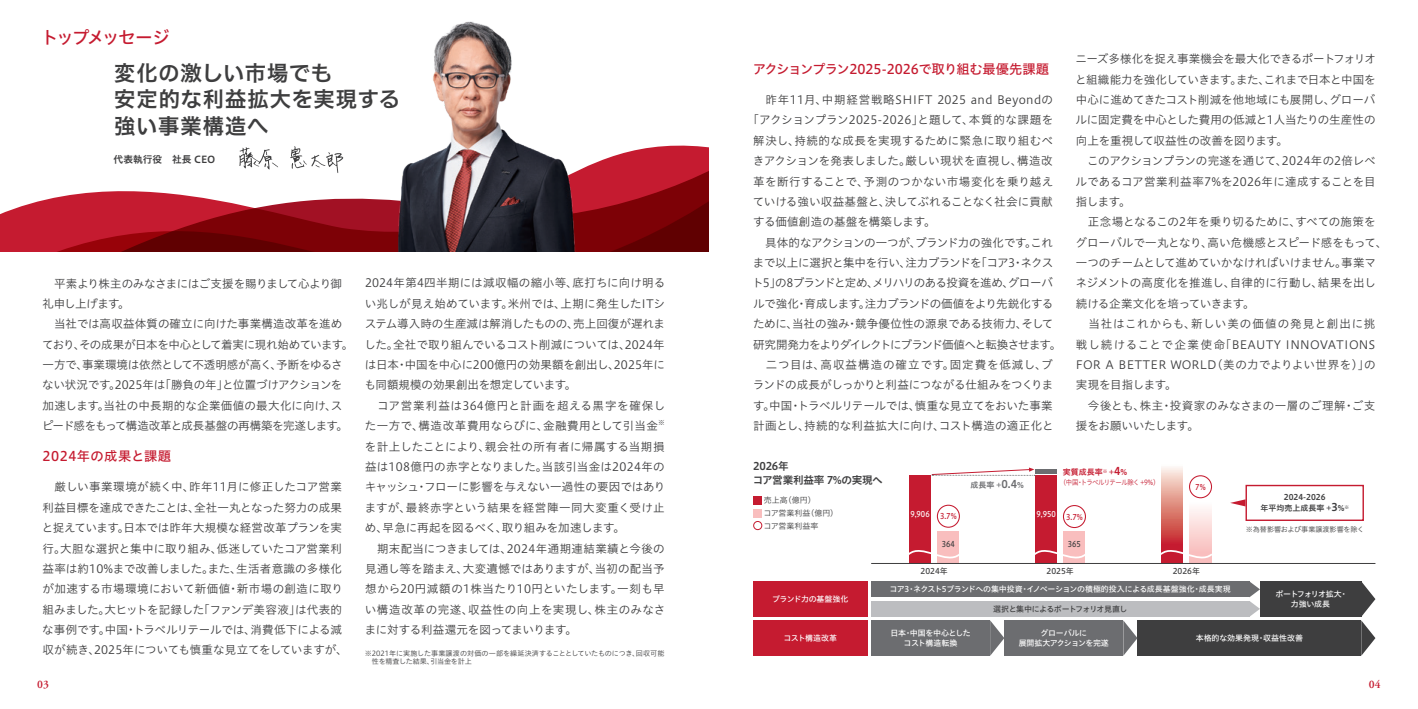
<style>
.page{position:relative;width:1418px;height:709px;background:#fff}
.page>*{position:absolute;margin:0;border:0;box-sizing:border-box;transform-origin:0 0}
.t1{font:21.25px/26.6px "Hiragino UD Sans F Std N W6";letter-spacing:.035em;color:#3e3e3f}
.t2{font:17.75px "Hiragino UD Sans Std N W5";letter-spacing:-.12em;color:#c51b30}
.t3{font:13.25px "Hiragino UD Sans Std N W5";letter-spacing:-.02em;color:#c51b30}
.t4{font:13.25px "Hiragino UD Sans Std N W5";letter-spacing:.04em;color:#c51b30}
.t5{font:11.5px/20.4px "Hiragino UD Sans Std N W3";letter-spacing:-.005em;color:#3e3e3f}
.t6{font:11.5px/20.4px "Hiragino UD Sans Std N W3";letter-spacing:.015em;color:#3e3e3f}
.t7{font:11.5px "Hiragino UD Sans Std N W3";letter-spacing:.025em;color:#3e3e3f}
.t8{font:11.5px "Hiragino UD Sans Std N W3";letter-spacing:-.04em;color:#3e3e3f}
.t9{font:11.5px "Hiragino UD Sans Std N W3";letter-spacing:-.03em;color:#3e3e3f}
.t10{font:11.5px "Hiragino UD Sans Std N W3";letter-spacing:-.055em;color:#3e3e3f}
.t11{font:11.5px "Hiragino UD Sans Std N W3";letter-spacing:-.08em;color:#3e3e3f}
.t12{font:11.5px "Hiragino UD Sans Std N W3";letter-spacing:.02em;color:#3e3e3f}
.t13{font:11.5px "Hiragino UD Sans Std N W3";letter-spacing:.03em;color:#3e3e3f}
.t14{font:11.5px "Hiragino UD Sans Std N W3";letter-spacing:.08em;color:#3e3e3f}
.t15{font:600 11.5px "Adobe Garamond Pro";color:#c51b30}
.t16{font:10.62px/14.1px "Hiragino UD Sans Std N W6";letter-spacing:-.025em;color:#3e3e3f}
.t17{font:9.75px "Hiragino UD Sans Std N W6";color:#3e3e3f}
.t18{font:8px/9.8px "Hiragino UD Sans Std N W5";letter-spacing:-.025em;color:#fff;text-align:center}
.t19{font:8px/12.5px "Hiragino UD Sans Std N W3";color:#3e3e3f}
.t20{font:8px/11.2px "Hiragino UD Sans Std N W6";color:#3e3e3f;text-align:center}
.t21{font:8px "Hiragino UD Sans Std N W5";letter-spacing:-.065em;color:#3e3e3f}
.t22{font:8px "Hiragino UD Sans Std N W5";color:#3e3e3f}
.t23{font:8px "Hiragino UD Sans Std N W5";color:#fff}
.t24{font:8px "Hiragino UD Sans Std N W5";letter-spacing:-.025em;color:#fff;scale:.9 1}
.t25{font:8px "Hiragino UD Sans Std N W5";color:#c51b30;scale:.9 1}
.t26{font:8px "Hiragino UD Sans Std N W6";color:#c51b30}
.t27{font:8px "Hiragino UD Sans Std N W6";color:#6c6d70}
.t28{font:8px "Hiragino UD Sans Std N W5";color:#3e3e3f;scale:.9 1}
.t29{font:7.12px/8.9px "Hiragino UD Sans Std N W3";letter-spacing:-.005em;color:#3e3e3f}
.t30{font:7.12px "Hiragino UD Sans Std N W3";letter-spacing:-.085em;color:#c51b30;scale:.9 1}
.t31{font:6.75px "Hiragino UD Sans Std N W3";color:#3e3e3f}
.s1{font-size:10.62px}
</style>
<div class="page">
<svg style="left:0;top:145px;width:709px;height:107px"></svg>
<img style="left:370px;top:21px;width:231px;height:231px">
<div style="left:753px;top:620px;width:114px;height:36px;background:#c51b30"></div>
<div style="left:1137px;top:620px;width:224px;height:36px;background:#3e3e3f"></div>
<svg style="left:1123px;top:620px;width:14px;height:36px"></svg>
<div style="left:1004px;top:620px;width:119px;height:36px;background:#6c6d70"></div>
<div style="left:753px;top:581px;width:114px;height:36px;background:#c51b30"></div>
<div style="left:1259px;top:581px;width:102px;height:36px;background:#3e3e3f"></div>
<svg style="left:1361px;top:581px;width:14px;height:75px"></svg>
<div style="left:871px;top:581px;width:378px;height:16px;background:#6c6d70"></div>
<div style="left:871px;top:601px;width:378px;height:16px;background:#bcbdc0"></div>
<svg style="left:1249px;top:581px;width:10px;height:36px"></svg>
<div style="left:871px;top:620px;width:119px;height:36px;background:#6c6d70"></div>
<svg style="left:990px;top:620px;width:14px;height:36px"></svg>
<div style="left:753px;top:496px;width:9px;height:9px;background:#c51b30"></div>
<div style="left:753px;top:508px;width:9px;height:9px;background:#f9bebe"></div>
<div style="left:753px;top:521px;width:9px;height:9px;border:1px solid #c51b30;border-radius:50%"></div>
<div style="left:909px;top:475px;width:21px;height:88px;background:#c51b30"></div>
<div style="left:937px;top:531px;width:22px;height:32px;background:#f9bebe"></div>
<hr style="left:1035px;top:469px;width:21px;height:4px;background:#6c6d70">
<div style="left:1035px;top:475px;width:21px;height:88px;background:#c51b30"></div>
<div style="left:1063px;top:531px;width:22px;height:32px;background:#f9bebe"></div>
<svg style="left:1161px;top:467px;width:21px;height:75px;background:#e08e85"></svg>
<svg style="left:1189px;top:509px;width:22px;height:33px"></svg>
<hr style="left:871px;top:563px;width:504px;height:1px;background:#3e3e3f">
<svg style="left:909px;top:542px;width:50px;height:21px"></svg>
<svg style="left:1035px;top:542px;width:50px;height:21px"></svg>
<svg style="left:1161px;top:542px;width:51px;height:21px"></svg>
<div style="left:936px;top:504px;width:23px;height:23px;border:1px solid #c51b30;border-radius:50%"></div>
<div style="left:1062px;top:505px;width:23px;height:23px;border:1px solid #c51b30;border-radius:50%"></div>
<div style="left:1188px;top:475px;width:23px;height:23px;border:1px solid #c51b30;border-radius:50%"></div>
<svg style="left:931px;top:467px;width:104px;height:9px"></svg>
<div style="left:1245px;top:485px;width:118px;height:36px;border:1px solid #c51b30"></div>
<svg style="left:1230px;top:499px;width:15px;height:7px"></svg>
<img style="left:236px;top:145px;width:111px;height:30px">
<h2 class="t2" style="left:41px;top:24px;width:131px">トップメッセージ</h2>
<h1 class="t1" style="left:114px;top:58px;width:287px">変化の激しい市場でも<br>安定的な利益拡大を実現する強い事業構造へ</h1>
<p class="t17" style="left:114px;top:152px;width:103px">代表執行役　社長 CEO</p>
<p class="t5" style="left:42px;top:272px;width:313px">　平素より株主のみなさまにはご支援を賜りまして心より御礼申し上げます。<br>　当社では高収益体質の確立に向けた事業構造改革を進めており、その成果が日本を中心として着実に現れ始めています。一方で、事業環境は依然として不透明感が高く、予断をゆるさない状況です。2025年は「勝負の年」と位置づけアクションを加速します。当社の中長期的な企業価値の最大化に向け、スピード感をもって構造改革と成長基盤の再構築を完遂します。</p>
<p class="t4" style="left:43px;top:446px;width:130px">2024年の成果と課題</p>
<p class="t5" style="left:42px;top:476px;width:307px">　厳しい事業環境が続く中、昨年11月に修正したコア営業利益目標を達成できたことは、全社一丸となった努力の成果と捉えています。日本では昨年大規模な経営改革プランを実行。大胆な選択と集中に取り組み、低迷していたコア営業利益率は約10%まで改善しました。また、生活者意識の多様化が加速する市場環境において新価値・新市場の創造に取り組みました。大ヒットを記録した「ファンデ美容液」は代表的な事例です。中国・トラベルリテールでは、消費低下による減収が続き、2025年についても慎重な見立てをしていますが、</p>
<p class="t5" style="left:364px;top:272px;width:302px">2024年第4四半期には減収幅の縮小等、底打ちに向け明るい兆しが見え始めています。米州では、上期に発生したITシステム導入時の生産減は解消したものの、売上回復が遅れました。全社で取り組んでいるコスト削減については、2024年は日本・中国を中心に200億円の効果額を創出し、2025年にも同額規模の効果創出を想定しています。<br>　コア営業利益は364億円と計画を超える黒字を確保した一方で、構造改革費用ならびに、金融費用として引当金</p>
<p class="t31" style="left:658px;top:417px;width:8px">※</p>
<p class="t6" style="left:365px;top:435px;width:302px">を計上したことにより、親会社の所有者に帰属する当期損益は108億円の赤字となりました。当該引当金は2024年のキャッシュ・フローに影響を与えない一過性の要因ではありますが、最終赤字という結果を経営陣一同大変重く受け止め、早急に再起を図るべく、取り組みを加速します。<br>　期末配当につきましては、2024年通期連結業績と今後の見通し等を踏まえ、大変遺憾ではありますが、当初の配当予想から20円減額の1株当たり10円といたします。一刻も早い構造改革の完遂、収益性の向上を実現し、株主のみなさまに対する利益還元を図ってまいります。</p>
<p class="t29" style="left:372px;top:648px;width:294px;text-indent:-7px">※2021年に実施した事業譲渡の対価の一部を繰延決済することとしていたものにつき、回収可能性を精査した結果、引当金を計上</p>
<p class="t3" style="left:752px;top:59px;width:298px">アクションプラン2025-2026で取り組む最優先課題</p>
<p class="t7" style="left:753px;top:91px;width:301px">　昨年11月、中期経営戦略SHIFT 2025 and Beyondの</p>
<p class="t7" style="left:747px;top:111px;width:307px">「アクションプラン2025-2026」と題して、本質的な課題を</p>
<p class="t7" style="left:753px;top:132px;width:301px">解決し、持続的な成長を実現するために緊急に取り組むべ</p>
<p class="t5" style="left:752px;top:150px;width:301px">きアクションを発表しました。厳しい現状を直視し、構造改</p>
<p class="t13" style="left:753px;top:172px;width:301px">革を断行することで、予測のつかない市場変化を乗り越え</p>
<p class="t5" style="left:753px;top:191px;width:301px">ていける強い収益基盤と、決してぶれることなく社会に貢献</p>
<p class="t5" style="left:753px;top:211px;width:184px">する価値創造の基盤を構築します。</p>
<p class="t9" style="left:753px;top:234px;width:301px">　具体的なアクションの一つが、ブランド力の強化です。これ</p>
<p class="t8" style="left:753px;top:254px;width:302px">まで以上に選択と集中を行い、注力ブランドを「コア3・ネクス</p>
<p class="t10" style="left:752px;top:274px;width:302px">ト5」の8ブランドと定め、メリハリのある投資を進め、グローバ</p>
<p class="t8" style="left:753px;top:295px;width:302px">ルで強化・育成します。注力ブランドの価値をより先鋭化する</p>
<p class="t5" style="left:753px;top:313px;width:302px">ために、当社の強み・競争優位性の源泉である技術力、そして</p>
<p class="t11" style="left:753px;top:335px;width:309px">研究開発力をよりダイレクトにブランド価値へと転換させます。</p>
<p class="t14" style="left:753px;top:356px;width:301px">　二つ目は、高収益構造の確立です。固定費を低減し、ブ</p>
<p class="t9" style="left:752px;top:376px;width:302px">ランドの成長がしっかりと利益につながる仕組みをつくりま</p>
<p class="t5" style="left:753px;top:394px;width:301px">す。中国・トラベルリテールでは、慎重な見立てをおいた事業</p>
<p class="t12" style="left:753px;top:417px;width:302px">計画とし、持続的な利益拡大に向け、コスト構造の適正化と</p>
<p class="t5" style="left:1075px;top:48px;width:313px">ニーズ多様化を捉え事業機会を最大化できるポートフォリオと組織能力を強化していきます。また、これまで日本と中国を中心に進めてきたコスト削減を他地域にも展開し、グローバルに固定費を中心とした費用の低減と1人当たりの生産性の向上を重視して収益性の改善を図ります。<br>　このアクションプランの完遂を通じて、2024年の2倍レベルであるコア営業利益率7%を2026年に達成することを目指します。<br>　正念場となるこの2年を乗り切るために、すべての施策をグローバルで一丸となり、高い危機感とスピード感をもって、一つのチームとして進めていかなければいけません。事業マネジメントの高度化を推進し、自律的に行動し、結果を出し続ける企業文化を培っていきます。<br>　当社はこれからも、新しい美の価値の発見と創出に挑戦し続けることで企業使命「BEAUTY INNOVATIONS<br>FOR A BETTER WORLD（美の力でよりよい世界を）」の実現を目指します。<br>　今後とも、株主・投資家のみなさまの一層のご理解・ご支援をお願いいたします。</p>
<p class="t16" style="left:752px;top:458px;width:132px">2026年<br>コア営業利益率 7%の実現へ</p>
<p class="t19" style="left:763px;top:494px;width:76px">売上高（億円）<br>コア営業利益（億円）コア営業利益率</p>
<p class="t24" style="left:910px;top:508px;width:23px">9,906</p>
<p class="t27" style="left:970px;top:479px;width:55px">成長率 +<span class="s1">0.4</span>%</p>
<p class="t26" style="left:1062px;top:466px;width:66px">実質成長率<sup>※</sup> +<span class="s1">4</span>%</p>
<p class="t30" style="left:1059px;top:476px;width:112px">（中国・トラベルリテール除く +9%）</p>
<p class="t25" style="left:940px;top:510px;width:20px">3.7%</p>
<p class="t24" style="left:1036px;top:508px;width:23px">9,950</p>
<p class="t25" style="left:1066px;top:510px;width:20px">3.7%</p>
<p class="t28" style="left:941px;top:537px;width:16px">364</p>
<p class="t28" style="left:1067px;top:537px;width:16px">365</p>
<p class="t25" style="left:1195px;top:480px;width:13px">7%</p>
<p class="t22" style="left:920px;top:565px;width:29px">2024年</p>
<p class="t22" style="left:1046px;top:565px;width:29px">2025年</p>
<p class="t22" style="left:1172px;top:565px;width:29px">2026年</p>
<p class="t20" style="left:1260px;top:491px;width:90px">2024-2026<br>年平均売上成長率 +<span class="s1">3</span>%<sup>※</sup></p>
<p class="t29" style="left:1245px;top:524px;width:120px">※為替影響および事業譲渡影響を除く</p>
<p class="t18" style="left:889px;top:584px;width:343px">コア3・ネクスト5ブランドへの集中投資・イノベーションの積極的投入による成長基盤強化・成長実現</p>
<p class="t21" style="left:993px;top:602px;width:136px">選択と集中によるポートフォリオ見直し</p>
<p class="t18" style="left:890px;top:628px;width:82px">日本・中国を中心としたコスト構造転換</p>
<p class="t18" style="left:772px;top:594px;width:78px">ブランド力の基盤強化</p>
<p class="t18" style="left:1275px;top:589px;width:74px">ポートフォリオ拡大・力強い成長</p>
<p class="t18" style="left:1018px;top:628px;width:92px">グローバルに<br>展開拡大アクションを完遂</p>
<p class="t18" style="left:783px;top:632px;width:55px">コスト構造改革</p>
<p class="t23" style="left:1195px;top:632px;width:109px">本格的な効果発現・収益性改善</p>
<p class="t15" style="left:37px;top:677px;width:13px">03</p>
<p class="t15" style="left:1368px;top:677px;width:14px">04</p>
</div>
